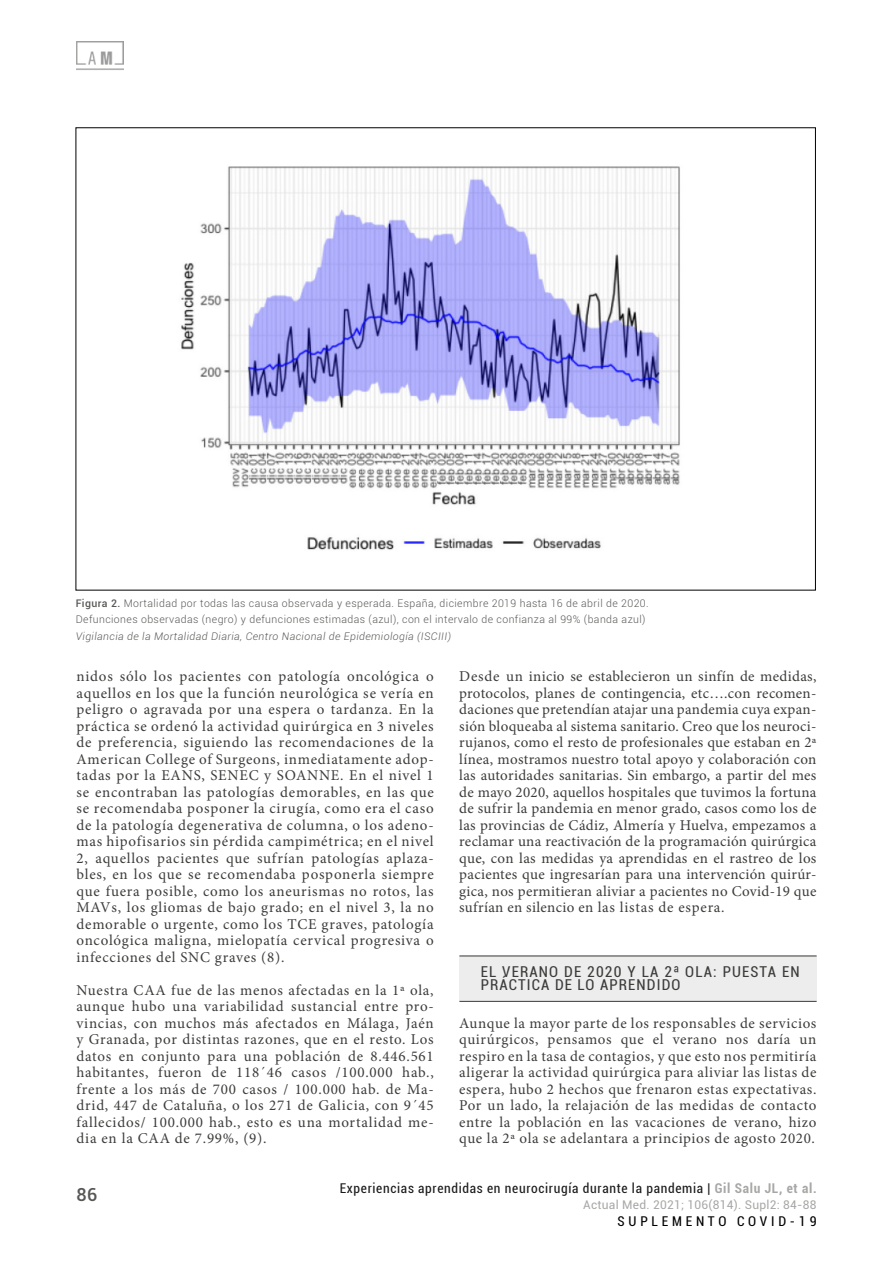
<style>
.page{position:relative;width:893px;height:1263px;background:#fff}
.page>*{position:absolute;margin:0;border:0;box-sizing:border-box;transform-origin:0 0}
.t1{font:500 18px "Roboto";color:#575756}
.AM{font:15px/16.5px "Minion Pro";letter-spacing:.045em;color:#3c3c3b;text-align:justify}
.Apartados{font:condensed 15px/13.5px "Roboto";letter-spacing:.075em;color:#3c3c3b}
.t2{font:condensed 13.5px "Roboto";letter-spacing:.05em;color:#000}
.t3{font:condensed 13.5px "Roboto";letter-spacing:.28em;color:#000}
.t4{font:12px "Roboto";letter-spacing:.02em;color:#9d9d9c}
.Pie-Foto-Tabla{font:300 10.5px "Roboto";letter-spacing:.04em;color:#575756}
.Pie-Foto-Tabla-2{font:italic 300 10.5px "Roboto";letter-spacing:.04em;color:#575756}
.s1{font-weight:500}
.s2{font-weight:700;color:#9d9d9c}
</style>
<div class="page">
<img style="left:77px;top:41px;width:46px;height:29px">
<img style="left:181px;top:166px;width:499px;height:384px">
<div style="left:459px;top:955px;width:358px;height:47px;background:#ededed"></div>
<hr style="left:459px;top:955px;width:358px;height:1px;background:#3c3c3b">
<hr style="left:459px;top:1001px;width:358px;height:1px;background:#3c3c3b">
<p class="Pie-Foto-Tabla" style="left:76px;top:596px;width:574px"><span class="s1">Figura 2.</span> Mortalidad por todas las causa observada y esperada. España, diciembre 2019 hasta 16 de abril de 2020.</p>
<p class="Pie-Foto-Tabla" style="left:76px;top:612px;width:571px">Defunciones observadas (negro) y defunciones estimadas (azul), con el intervalo de confianza al 99% (banda azul)</p>
<p class="Pie-Foto-Tabla-2" style="left:76px;top:629px;width:377px">Vigilancia de la Mortalidad Diaria, Centro Nacional de Epidemiología (ISCIII)</p>
<p class="AM" style="left:77px;top:668px;width:359px">nidos sólo los pacientes con patología oncológica o aquellos en los que la función neurológica se vería en peligro o agravada por una espera o tardanza. En la práctica se ordenó la actividad quirúrgica en 3 niveles de preferencia, siguiendo las recomendaciones de la American College of Surgeons, inmediatamente adop&shy;tadas por la EANS, SENEC y SOANNE. En el nivel 1 se encontraban las patologías demorables, en las que se recomendaba posponer la cirugía, como era el caso de la patología degenerativa de columna, o los adeno&shy;mas hipofisarios sin pérdida campimétrica; en el nivel 2, aquellos pacientes que sufrían patologías aplaza&shy;bles, en los que se recomendaba posponerla siempre que fuera posible, como los aneurismas no rotos, las MAVs, los gliomas de bajo grado; en el nivel 3, la no demorable o urgente, como los TCE graves, patología oncológica maligna, mielopatía cervical progresiva o infecciones del SNC graves (8).</p>
<p class="AM" style="left:77px;top:982px;width:359px">Nuestra CAA fue de las menos afectadas en la 1ª ola, aunque hubo una variabilidad sustancial entre pro&shy;vincias, con muchos más afectados en Málaga, Jaén y Granada, por distintas razones, que en el resto. Los datos en conjunto para una población de 8.446.561 habitantes, fueron de 118´46 casos /100.000 hab., frente a los más de 700 casos / 100.000 hab. de Ma&shy;drid, 447 de Cataluña, o los 271 de Galicia, con 9´45 fallecidos/ 100.000 hab., esto es una mortalidad me&shy;dia en la CAA de 7.99%, (9).</p>
<p class="AM" style="left:459px;top:668px;width:359px">Desde un inicio se establecieron un sinfín de medidas, protocolos, planes de contingencia, etc….con recomen&shy;daciones que pretendían atajar una pandemia cuya expan&shy;sión bloqueaba al sistema sanitario. Creo que los neuroci&shy;rujanos, como el resto de profesionales que estaban en 2ª línea, mostramos nuestro total apoyo y colaboración con las autoridades sanitarias. Sin embargo, a partir del mes de mayo 2020, aquellos hospitales que tuvimos la fortuna de sufrir la pandemia en menor grado, casos como los de las provincias de Cádiz, Almería y Huelva, empezamos a reclamar una reactivación de la programación quirúrgica que, con las medidas ya aprendidas en el rastreo de los pacientes que ingresarían para una intervención quirúr&shy;gica, nos permitieran aliviar a pacientes no Covid-19 que sufrían en silencio en las listas de espera.</p>
<p class="Apartados" style="left:481px;top:964px;width:320px">EL VERANO DE 2020 Y LA 2ª OLA: PUESTA EN<br>PRÁCTICA DE LO APRENDIDO</p>
<p class="AM" style="left:459px;top:1015px;width:359px">Aunque la mayor parte de los responsables de servicios quirúrgicos, pensamos que el verano nos daría un respiro en la tasa de contagios, y que esto nos permitiría aligerar la actividad quirúrgica para aliviar las listas de espera, hubo 2 hechos que frenaron estas expectativas.<br>Por un lado, la relajación de las medidas de contacto entre la población en las vacaciones de verano, hizo que la 2ª ola se adelantara a principios de agosto 2020.</p>
<p class="t1" style="left:77px;top:1182px;width:22px">86</p>
<p class="t2" style="left:340px;top:1178px;width:478px">Experiencias aprendidas en neurocirugía durante la pandemia | <span class="s2">Gil Salu JL, et al.</span></p>
<p class="t4" style="left:583px;top:1196px;width:235px">Actual Med. 2021; 106(814). Supl2: 84-88</p>
<p class="t3" style="left:618px;top:1211px;width:201px">SUPLEMENTO COVID-19</p>
</div>
